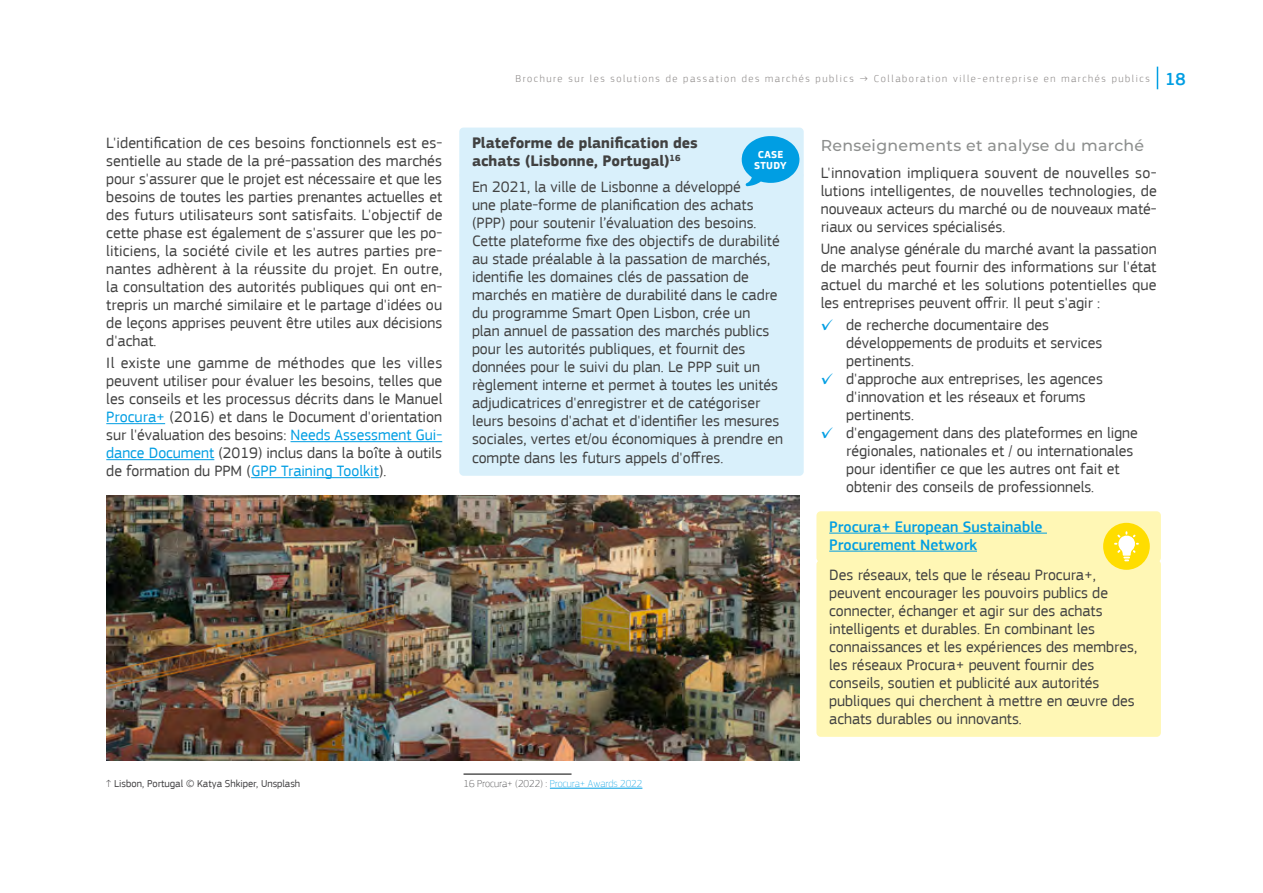
<style>
.page{position:relative;width:1263px;height:893px;background:#fff}
.page>*{position:absolute;margin:0;border:0;box-sizing:border-box;transform-origin:0 0}
.Body{font:15.75px/18px "EC Square Sans Pro";color:#414141;text-align:justify}
.Body_highlight_BLUE{font:15.75px/18px "EC Square Sans Pro";color:#414141}
.Body_highlight_TIPS{font:15.75px/18px "EC Square Sans Pro";color:#414141}
.Body_highlight_title{font:700 15.75px/18px "EC Square Sans Pro";color:#414141}
.Body_highlight_TIPS-2{font:500 15.75px/18px "EC Square Sans Pro";color:#009ee3}
.Body-2{font:500 15.75px "Montserrat";letter-spacing:.02em;color:#8d8f8e}
.t1{font:300 10.5px "EC Square Sans Pro";letter-spacing:.15em;color:#8c8887}
.Footnote{font:10.5px "EC Square Sans Pro";color:#414042}
.Footnote-2{font:100 10.5px "EC Square Sans Pro";color:#1aa8e6}
.Opening_White_text{font:700 10.5px/10.5px "EC Square Sans Pro";letter-spacing:.02em;color:#fff;text-align:center}
.s1{color:#009ee3}
.s2{font-weight:500;font-size:18px;color:#009ee3}
.s3{font-weight:100}
.s4{color:#414042}
</style>
<div class="page">
<svg style="left:1157px;top:67px;width:1px;height:22px"></svg>
<hr style="left:106px;top:423px;width:59px;height:1px;background:#009ee3">
<hr style="left:290px;top:441px;width:152px;height:1px;background:#009ee3">
<hr style="left:106px;top:459px;width:108px;height:1px;background:#009ee3">
<hr style="left:251px;top:477px;width:128px;height:1px;background:#009ee3">
<div style="left:459px;top:128px;width:345px;height:50px;background:#d9f0fb;border-radius:4px"></div>
<div style="left:459px;top:172px;width:345px;height:304px;background:#d9f0fb;border-radius:4px"></div>
<hr style="left:463px;top:774px;width:108px;height:1px;background:#000">
<hr style="left:550px;top:788px;width:92px;height:1px;background:#009ee3">
<img style="left:106px;top:496px;width:693px;height:264px">
<svg style="left:741px;top:136px;width:59px;height:50px"></svg>
<div style="left:816px;top:511px;width:345px;height:51px;background:#fff7b5;border-radius:4px"></div>
<hr style="left:829px;top:533px;width:218px;height:1px;background:#009ee3">
<hr style="left:829px;top:551px;width:148px;height:1px;background:#009ee3">
<div style="left:816px;top:560px;width:345px;height:177px;background:#fff7b5;border-radius:4px"></div>
<div style="left:1103px;top:523px;width:47px;height:47px;background:#fd0;border-radius:50%"></div>
<svg style="left:1114px;top:531px;width:25px;height:30px"></svg>
<p class="Body" style="left:106px;top:134px;width:338px">L'identification de ces besoins fonctionnels est es&shy;sentielle au stade de la pré-passation des marchés pour s'assurer que le projet est nécessaire et que les besoins de toutes les parties prenantes actuelles et des futurs utilisateurs sont satisfaits. L'objectif de cette phase est également de s'assurer que les po&shy;liticiens, la société civile et les autres parties pre&shy;nantes adhèrent à la réussite du projet. En outre, la consultation des autorités publiques qui ont en&shy;trepris un marché similaire et le partage d'idées ou de leçons apprises peuvent être utiles aux décisions d'achat.</p>
<p class="Body" style="left:106px;top:354px;width:338px">Il existe une gamme de méthodes que les villes peuvent utiliser pour évaluer les besoins, telles que les conseils et les processus décrits dans le Manuel <span class="s1">Procura+</span> (2016) et dans le Document d'orientation sur l'évaluation des besoins: <span class="s1">Needs Assessment Gui&shy;dance Document</span> (2019) inclus dans la boîte à outils de formation du PPM (<span class="s1">GPP Training Toolkit</span>).</p>
<p class="t1" style="left:515px;top:72px;width:672px">Brochure sur les solutions de passation des marchés publics → Collaboration ville-entreprise en marchés publics <span class="s2">18</span></p>
<p class="Body_highlight_title" style="left:472px;top:134px;width:227px">Plateforme de planification des achats (Lisbonne, Portugal)<sup>16</sup></p>
<p class="Body_highlight_BLUE" style="left:472px;top:178px;width:313px">En 2021, la ville de Lisbonne a développé<br>une plate-forme de planification des achats (PPP) pour soutenir l’évaluation des besoins.<br>Cette plateforme fixe des objectifs de durabilité au stade préalable à la passation de marchés, identifie les domaines clés de passation de marchés en matière de durabilité dans le cadre du programme Smart Open Lisbon, crée un<br>plan annuel de passation des marchés publics pour les autorités publiques, et fournit des données pour le suivi du plan. Le PPP suit un règlement interne et permet à toutes les unités adjudicatrices d'enregistrer et de catégoriser leurs besoins d'achat et d'identifier les mesures sociales, vertes et/ou économiques à prendre en compte dans les futurs appels d'offres.</p>
<p class="Opening_White_text" style="left:754px;top:150px;width:34px">CASE<br>STUDY</p>
<p class="Body-2" style="left:821px;top:135px;width:325px">Renseignements et analyse du marché</p>
<p class="Body" style="left:821px;top:164px;width:338px">L'innovation impliquera souvent de nouvelles so&shy;lutions intelligentes, de nouvelles technologies, de nouveaux acteurs du marché ou de nouveaux maté&shy;riaux ou services spécialisés.</p>
<p class="Body" style="left:821px;top:240px;width:337px">Une analyse générale du marché avant la passation de marchés peut fournir des informations sur l'état actuel du marché et les solutions potentielles que les entreprises peuvent offrir. Il peut s'agir :</p>
<p class="Body_highlight_BLUE" style="left:846px;top:316px;width:257px;text-indent:-26px"><span class="s1">✓</span> de recherche documentaire des développements de produits et services pertinents.</p>
<p class="Body_highlight_BLUE" style="left:846px;top:370px;width:258px;text-indent:-26px"><span class="s1">✓</span> d'approche aux entreprises, les agences d'innovation et les réseaux et forums pertinents.</p>
<p class="Body_highlight_BLUE" style="left:846px;top:424px;width:293px;text-indent:-26px"><span class="s1">✓</span> d'engagement dans des plateformes en ligne régionales, nationales et / ou internationales pour identifier ce que les autres ont fait et obtenir des conseils de professionnels.</p>
<p class="Body_highlight_TIPS-2" style="left:829px;top:518px;width:215px">Procura+ European Sustainable<br>Procurement Network</p>
<p class="Body_highlight_TIPS" style="left:829px;top:566px;width:309px">Des réseaux, tels que le réseau Procura+, peuvent encourager les pouvoirs publics de connecter, échanger et agir sur des achats intelligents et durables. En combinant les connaissances et les expériences des membres, les réseaux Procura+ peuvent fournir des conseils, soutien et publicité aux autorités publiques qui cherchent à mettre en œuvre des achats durables ou innovants.</p>
<p class="Footnote" style="left:106px;top:777px;width:195px"><span class="s3">↑</span> Lisbon, Portugal © Katya Shkiper, Unsplash</p>
<p class="Footnote-2" style="left:463px;top:777px;width:180px"><span class="s4">16 Procura+ (2022) :</span> Procura+ Awards 2022</p>
</div>
